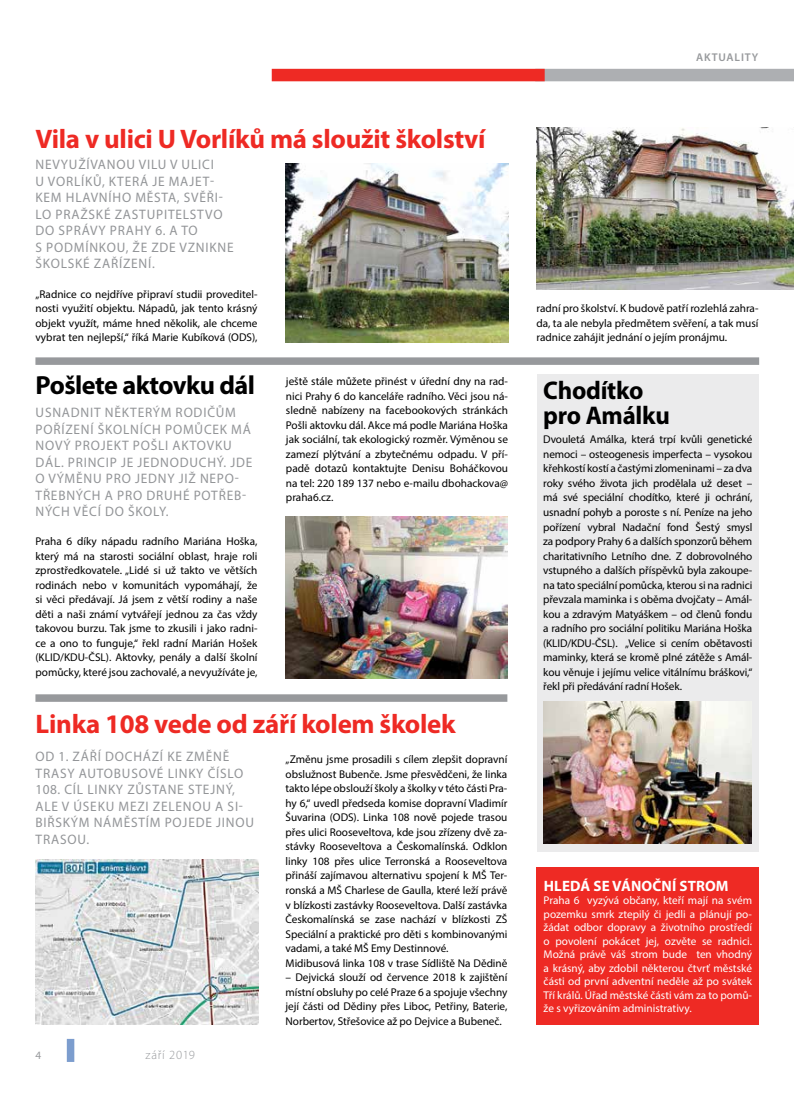
<style>
.page{position:relative;width:794px;height:1110px;background:#fff}
.page>*{position:absolute;margin:0;border:0;box-sizing:border-box;transform-origin:0 0}
.t1{font:700 26.88px "Myriad Pro";letter-spacing:-.01em;color:#ee2a24}
.t2{font:700 26.25px "Myriad Pro";letter-spacing:-.02em;color:#000}
.t3{font:700 25.62px/25px "Myriad Pro";letter-spacing:-.01em;color:#000}
.t4{font:700 15px "Myriad Pro";letter-spacing:.01em;color:#fff}
.t5{font:13.75px/16.5px "Myriad Pro";letter-spacing:.06em;color:#939598}
.t6{font:300 12.5px "Myriad Pro";letter-spacing:.06em;color:#97999c}
.t7{font:11.25px/14.5px "Myriad Pro";letter-spacing:-.005em;color:#000;text-align:justify}
.t8{font:11.25px/13.5px "Myriad Pro";color:#fff;text-align:justify}
.t9{font:600 11.25px "Myriad Pro";letter-spacing:.08em;color:#97999c}
.t10{font:11.25px "Myriad Pro";color:#97999c}
</style>
<div class="page">
<div style="left:67px;top:1038px;width:7px;height:23px;background:#7c9dce"></div>
<div style="left:535px;top:69px;width:259px;height:12px;background:#adafb2"></div>
<div style="left:272px;top:69px;width:272px;height:12px;background:#ee2a24"></div>
<div style="left:35px;top:357px;width:724px;height:8px;background:#97999c"></div>
<div style="left:35px;top:694px;width:472px;height:7px;background:#97999c"></div>
<div style="left:536px;top:374px;width:222px;height:477px;background:#ebebec"></div>
<img style="left:285px;top:516px;width:222px;height:162px">
<img style="left:286px;top:163px;width:222px;height:179px">
<img style="left:536px;top:128px;width:258px;height:161px">
<img style="left:35px;top:859px;width:224px;height:165px">
<img style="left:543px;top:701px;width:209px;height:142px">
<div style="left:536px;top:866px;width:223px;height:158px;background:#ee2a24"></div>
<h1 class="t1" style="left:36px;top:121px;width:451px">Vila v ulici U Vorlíků má sloužit školství</h1>
<p class="t5" style="left:36px;top:156px;width:200px">NEVYUŽÍVANOU VILU V ULICI<br>U VORLÍKŮ, KTERÁ JE MAJET-<br>KEM HLAVNÍHO MĚSTA, SVĚŘI-<br>LO PRAŽSKÉ ZASTUPITELSTVO<br>DO SPRÁVY PRAHY 6. A TO<br>S PODMÍNKOU, ŽE ZDE VZNIKNE<br>ŠKOLSKÉ ZAŘÍZENÍ.</p>
<p class="t7" style="left:35px;top:286px;width:224px">„Radnice co nejdříve připraví studii proveditel&shy;nosti využití objektu. Nápadů, jak tento krásný objekt využít, máme hned několik, ale chceme vybrat ten nejlepší,“ říká Marie Kubíková (ODS),</p>
<h2 class="t2" style="left:36px;top:368px;width:221px">Pošlete aktovku dál</h2>
<p class="t5" style="left:36px;top:404px;width:218px">USNADNIT NĚKTERÝM RODIČŮM<br>POŘÍZENÍ ŠKOLNÍCH POMŮCEK MÁ<br>NOVÝ PROJEKT POŠLI AKTOVKU<br>DÁL. PRINCIP JE JEDNODUCHÝ. JDE<br>O VÝMĚNU PRO JEDNY JIŽ NEPO-<br>TŘEBNÝCH A PRO DRUHÉ POTŘEB-<br>NÝCH VĚCÍ DO ŠKOLY.</p>
<p class="t7" style="left:35px;top:533px;width:224px">Praha 6 díky nápadu radního Mariána Hoška, který má na starosti sociální oblast, hraje roli zprostředkovatele. „Lidé si už takto ve větších rodinách nebo v komunitách vypomáhají, že si věci předávají. Já jsem z větší rodiny a naše děti a naši známí vytvářejí jednou za čas vždy takovou burzu. Tak jsme to zkusili i jako radni&shy;ce a ono to funguje,“ řekl radní Marián Hošek (KLID/KDU-ČSL). Aktovky, penály a další školní pomůcky, které jsou zachovalé, a nevyužíváte je,</p>
<p class="t7" style="left:286px;top:374px;width:224px">ještě stále můžete přinést v úřední dny na rad&shy;nici Prahy 6 do kanceláře radního. Věci jsou ná&shy;sledně nabízeny na facebookových stránkách Pošli aktovku dál. Akce má podle Mariána Hoška jak sociální, tak ekologický rozměr. Výměnou se zamezí plýtvání a zbytečnému odpadu. V pří&shy;padě dotazů kontaktujte Denisu Boháčkovou na tel: 220 189 137 nebo e-mailu dbohackova@ praha6.cz.</p>
<h1 class="t1" style="left:36px;top:706px;width:422px">Linka 108 vede od září kolem školek</h1>
<p class="t5" style="left:35px;top:748px;width:220px">OD 1. ZÁŘÍ DOCHÁZÍ KE ZMĚNĚ<br>TRASY AUTOBUSOVÉ LINKY ČÍSLO<br>108. CÍL LINKY ZŮSTANE STEJNÝ,<br>ALE V ÚSEKU MEZI ZELENOU A SI-<br>BIŘSKÝM NÁMĚSTÍM POJEDE JINOU<br>TRASOU.</p>
<p class="t7" style="left:285px;top:751px;width:223px;text-align:left">„Změnu jsme prosadili s cílem zlepšit dopravní obslužnost Bubenče. Jsme přesvědčeni, že linka takto lépe obslouží školy a školky v této části Pra&shy;hy 6,“ uvedl předseda komise dopravní Vladimír Šuvarina (ODS). Linka 108 nově pojede trasou přes ulici Rooseveltova, kde jsou zřízeny dvě za&shy;stávky Rooseveltova a Českomalínská. Odklon linky 108 přes ulice Terronská a Rooseveltova přináší zajímavou alternativu spojení k MŠ Ter&shy;ronská a MŠ Charlese de Gaulla, které leží právě v blízkosti zastávky Rooseveltova. Další zastávka Českomalínská se zase nachází v blízkosti ZŠ Speciální a praktické pro děti s kombinovanými vadami, a také MŠ Emy Destinnové.<br>Midibusová linka 108 v trase Sídliště Na Dědině</p>
<p class="t7" style="left:285px;top:969px;width:223px">– Dejvická slouží od července 2018 k zajištění místní obsluhy po celé Praze 6 a spojuje všechny její části od Dědiny přes Liboc, Petřiny, Baterie, Norbertov, Střešovice až po Dejvice a Bubeneč.</p>
<p class="t10" style="left:35px;top:1048px;width:7px">4</p>
<p class="t6" style="left:146px;top:1047px;width:51px">září 2019</p>
<p class="t9" style="left:696px;top:50px;width:64px">AKTUALITY</p>
<p class="t7" style="left:536px;top:301px;width:224px">radní pro školství. K budově patří rozlehlá zahra&shy;da, ta ale nebyla předmětem svěření, a tak musí radnice zahájit jednání o jejím pronájmu.</p>
<h3 class="t3" style="left:543px;top:376px;width:128px">Chodítko pro Amálku</h3>
<p class="t7" style="left:543px;top:432px;width:211px">Dvouletá Amálka, která trpí kvůli genetické nemoci – osteogenesis imperfecta – vysokou křehkostí kostí a častými zlomeninami – za dva roky svého života jich prodělala už deset – má své speciální chodítko, které ji ochrání, usnadní pohyb a poroste s ní. Peníze na jeho pořízení vybral Nadační fond Šestý smysl za podpory Prahy 6 a dalších sponzorů během charitativního Letního dne. Z dobrovolného vstupného a dalších příspěvků byla zakoupe&shy;na tato speciální pomůcka, kterou si na radnici převzala maminka i s oběma dvojčaty – Amál&shy;kou a zdravým Matyáškem – od členů fondu a radního pro sociální politiku Mariána Hoška (KLID/KDU-ČSL). „Velice si cením obětavosti maminky, která se kromě plné zátěže s Amál&shy;kou věnuje i jejímu velice vitálnímu bráškovi,“ řekl při předávání radní Hošek.</p>
<h3 class="t4" style="left:544px;top:875px;width:186px">HLEDÁ SE VÁNOČNÍ STROM</h3>
<p class="t8" style="left:543px;top:893px;width:210px">Praha 6 vyzývá občany, kteří mají na svém pozemku smrk ztepilý či jedli a plánují po&shy;žádat odbor dopravy a životního prostředí o povolení pokácet jej, ozvěte se radnici.<br>Možná právě váš strom bude ten vhodný a krásný, aby zdobil některou čtvrť městské části od první adventní neděle až po svátek Tří králů. Úřad městské části vám za to pomů&shy;že s vyřizováním administrativy.</p>
</div>
